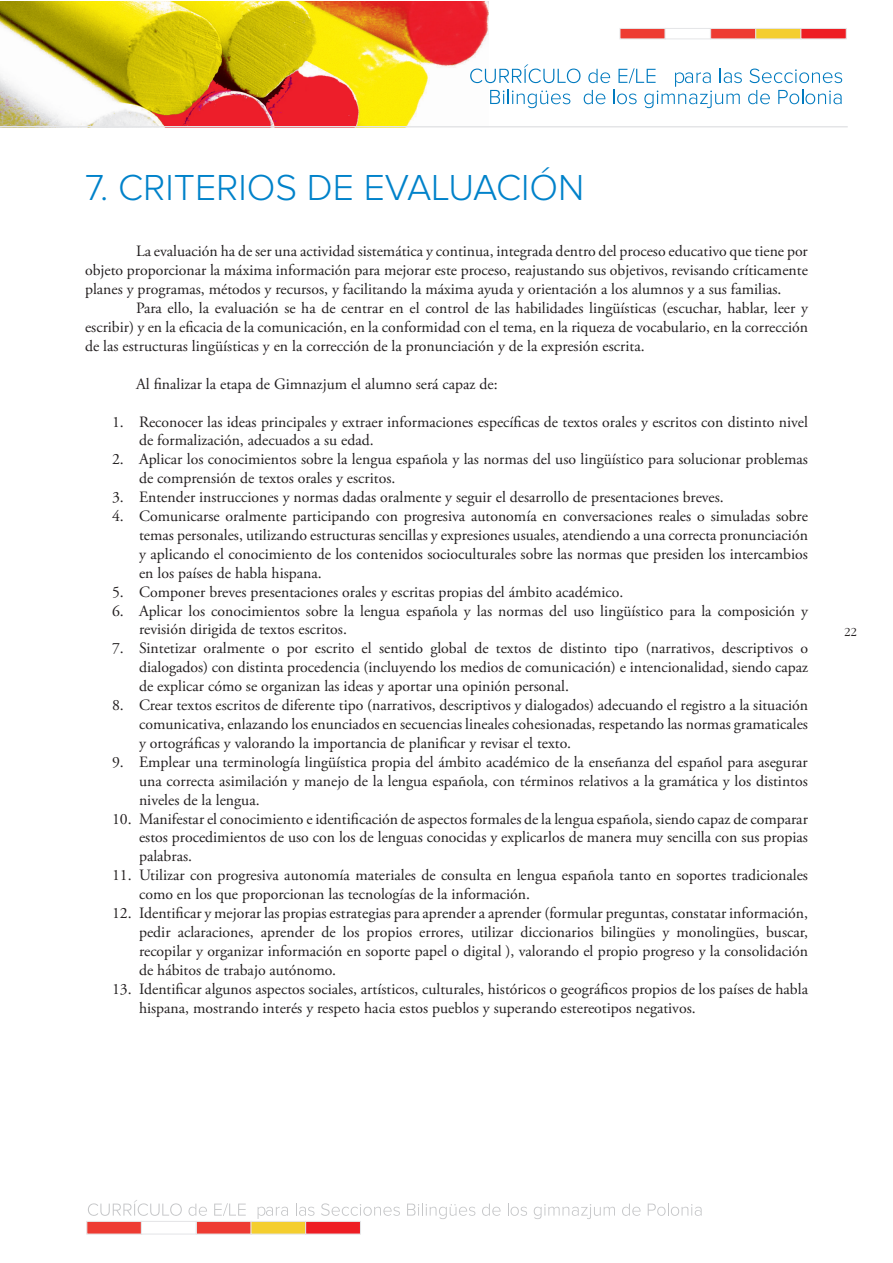
<style>
.page{position:relative;width:893px;height:1263px;background:#fff}
.page>*{position:absolute;margin:0;border:0;box-sizing:border-box;transform-origin:0 0}
.t1{font:300 37.5px "Proxima Nova";color:#0082ca}
.t2{font:15.75px/18.9px "Adobe Garamond Pro";color:#231f20;text-align:justify}
.t3{font:300 12.75px "ITC Garamond Std";color:#231f20}
</style>
<div class="page">
<img style="left:0;top:1px;width:489px;height:125px">
<svg style="left:748px;top:90px;width:22px;height:14px"></svg>
<svg style="left:778px;top:90px;width:64px;height:14px"></svg>
<svg style="left:470px;top:64px;width:272px;height:44px"></svg>
<svg style="left:749px;top:69px;width:93px;height:14px"></svg>
<hr style="left:0;top:126px;width:848px;height:1px;background:#e4e5e7">
<div style="left:620px;top:28px;width:46px;height:11px;background:#ee3b32;border:1px solid #e4e5e7"></div>
<div style="left:665px;top:28px;width:46px;height:11px;background:#fff;border:1px solid #e4e5e7"></div>
<div style="left:710px;top:28px;width:46px;height:11px;background:#ee3b32;border:1px solid #e4e5e7"></div>
<div style="left:755px;top:28px;width:46px;height:11px;background:#f4ce2e;border:1px solid #e4e5e7"></div>
<div style="left:800px;top:28px;width:47px;height:11px;background:#ee1d23;border:1px solid #e4e5e7"></div>
<svg style="left:88px;top:1200px;width:94px;height:16px"></svg>
<svg style="left:189px;top:1203px;width:18px;height:13px"></svg>
<svg style="left:214px;top:1203px;width:32px;height:13px"></svg>
<svg style="left:258px;top:1207px;width:30px;height:12px"></svg>
<svg style="left:296px;top:1203px;width:19px;height:13px"></svg>
<svg style="left:321px;top:1203px;width:79px;height:13px"></svg>
<svg style="left:407px;top:1203px;width:68px;height:16px"></svg>
<svg style="left:482px;top:1203px;width:19px;height:13px"></svg>
<svg style="left:508px;top:1203px;width:19px;height:13px"></svg>
<svg style="left:534px;top:1204px;width:81px;height:15px"></svg>
<svg style="left:622px;top:1203px;width:19px;height:13px"></svg>
<svg style="left:648px;top:1203px;width:54px;height:13px"></svg>
<div style="left:86px;top:1221px;width:56px;height:13px;background:#ee3b32;border:1px solid #e4e5e7"></div>
<div style="left:141px;top:1221px;width:56px;height:13px;background:#fff;border:1px solid #e4e5e7"></div>
<div style="left:196px;top:1221px;width:56px;height:13px;background:#ee3b32;border:1px solid #e4e5e7"></div>
<div style="left:250px;top:1221px;width:56px;height:13px;background:#f4ce2e;border:1px solid #e4e5e7"></div>
<div style="left:305px;top:1221px;width:56px;height:13px;background:#ee1d23;border:1px solid #e4e5e7"></div>
<h1 class="t1" style="left:85px;top:170px;width:501px">7. CRITERIOS DE EVALUACIÓN</h1>
<p class="t2" style="left:85px;top:243px;width:724px;text-indent:51px">La evaluación ha de ser una actividad sistemática y continua, integrada dentro del proceso educativo que tiene por objeto proporcionar la máxima información para mejorar este proceso, reajustando sus objetivos, revisando críticamente planes y programas, métodos y recursos, y facilitando la máxima ayuda y orientación a los alumnos y a sus familias.</p>
<p class="t2" style="left:85px;top:299px;width:724px;text-indent:51px">Para ello, la evaluación se ha de centrar en el control de las habilidades lingüísticas (escuchar, hablar, leer y escribir) y en la eficacia de la comunicación, en la conformidad con el tema, en la riqueza de vocabulario, en la corrección de las estructuras lingüísticas y en la corrección de la pronunciación y de la expresión escrita.</p>
<p class="t2" style="left:136px;top:375px;width:363px">Al finalizar la etapa de Gimnazjum el alumno será capaz de:</p>
<p class="t2" style="left:139px;top:413px;width:670px;text-indent:-27px">1. Reconocer las ideas principales y extraer informaciones específicas de textos orales y escritos con distinto nivel de formalización, adecuados a su edad.</p>
<p class="t2" style="left:139px;top:450px;width:670px;text-indent:-27px">2. Aplicar los conocimientos sobre la lengua española y las normas del uso lingüístico para solucionar problemas de comprensión de textos orales y escritos.</p>
<p class="t2" style="left:112px;top:488px;width:613px">3. Entender instrucciones y normas dadas oralmente y seguir el desarrollo de presentaciones breves.</p>
<p class="t2" style="left:139px;top:507px;width:670px;text-indent:-27px">4. Comunicarse oralmente participando con progresiva autonomía en conversaciones reales o simuladas sobre temas personales, utilizando estructuras sencillas y expresiones usuales, atendiendo a una correcta pronunciación y aplicando el conocimiento de los contenidos socioculturales sobre las normas que presiden los intercambios en los países de habla hispana.</p>
<p class="t2" style="left:112px;top:583px;width:513px">5. Componer breves presentaciones orales y escritas propias del ámbito académico.</p>
<p class="t2" style="left:139px;top:602px;width:670px;text-indent:-27px">6. Aplicar los conocimientos sobre la lengua española y las normas del uso lingüístico para la composición y revisión dirigida de textos escritos.</p>
<p class="t2" style="left:139px;top:639px;width:670px;text-indent:-27px">7. Sintetizar oralmente o por escrito el sentido global de textos de distinto tipo (narrativos, descriptivos o dialogados) con distinta procedencia (incluyendo los medios de comunicación) e intencionalidad, siendo capaz de explicar cómo se organizan las ideas y aportar una opinión personal.</p>
<p class="t2" style="left:139px;top:696px;width:670px;text-indent:-27px">8. Crear textos escritos de diferente tipo (narrativos, descriptivos y dialogados) adecuando el registro a la situación comunicativa, enlazando los enunciados en secuencias lineales cohesionadas, respetando las normas gramaticales y ortográficas y valorando la importancia de planificar y revisar el texto.</p>
<p class="t2" style="left:139px;top:753px;width:670px;text-indent:-27px">9. Emplear una terminología lingüística propia del ámbito académico de la enseñanza del español para asegurar una correcta asimilación y manejo de la lengua española, con términos relativos a la gramática y los distintos niveles de la lengua.</p>
<p class="t2" style="left:139px;top:810px;width:670px;text-indent:-27px">10. Manifestar el conocimiento e identificación de aspectos formales de la lengua española, siendo capaz de comparar estos procedimientos de uso con los de lenguas conocidas y explicarlos de manera muy sencilla con sus propias palabras.</p>
<p class="t2" style="left:139px;top:866px;width:670px;text-indent:-27px">11. Utilizar con progresiva autonomía materiales de consulta en lengua española tanto en soportes tradicionales como en los que proporcionan las tecnologías de la información.</p>
<p class="t2" style="left:139px;top:904px;width:670px;text-indent:-27px">12. Identificar y mejorar las propias estrategias para aprender a aprender (formular preguntas, constatar información, pedir aclaraciones, aprender de los propios errores, utilizar diccionarios bilingües y monolingües, buscar, recopilar y organizar información en soporte papel o digital ), valorando el propio progreso y la consolidación de hábitos de trabajo autónomo.</p>
<p class="t2" style="left:139px;top:980px;width:670px;text-indent:-27px">13. Identificar algunos aspectos sociales, artísticos, culturales, históricos o geográficos propios de los países de habla hispana, mostrando interés y respeto hacia estos pueblos y superando estereotipos negativos.</p>
<p class="t3" style="left:844px;top:625px;width:14px">22</p>
</div>
